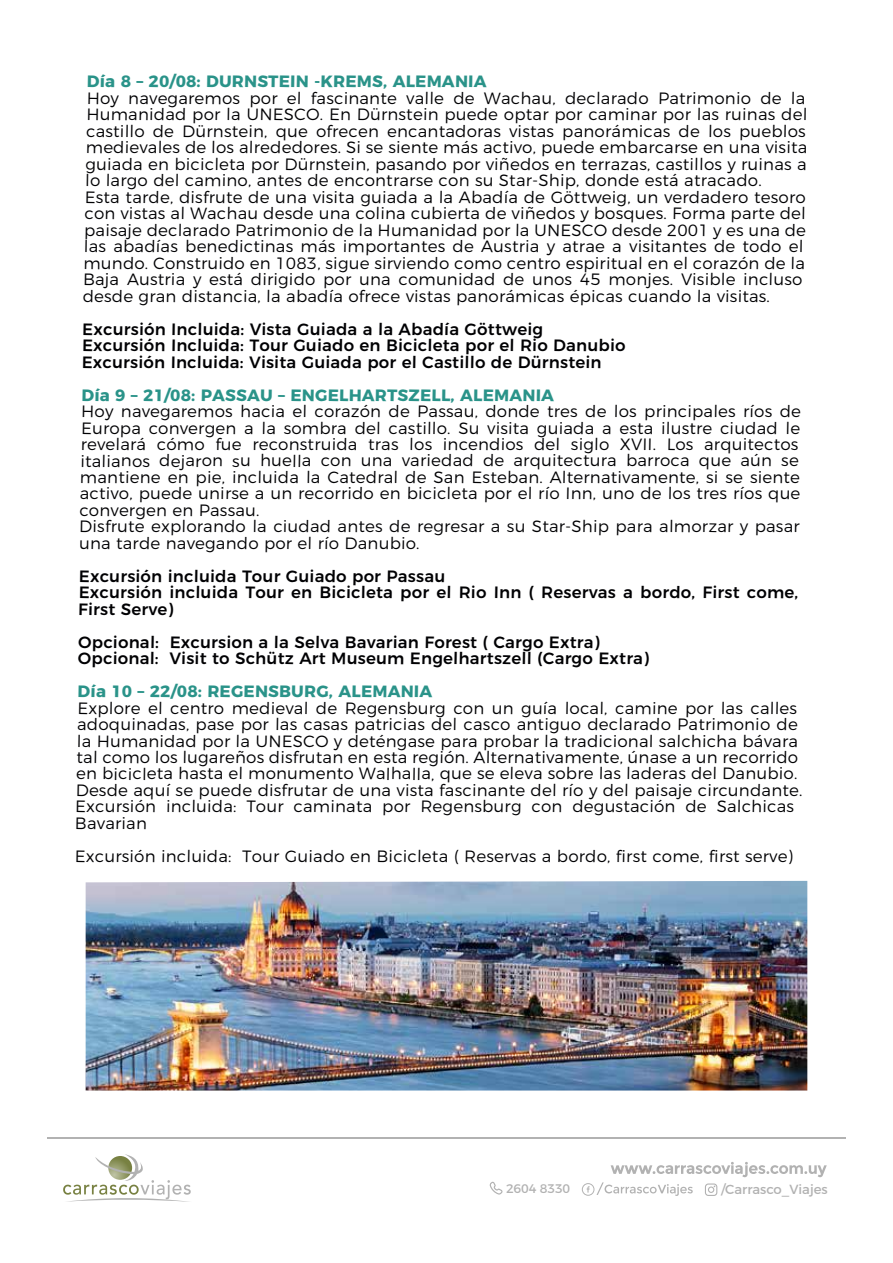
<style>
.page{position:relative;width:893px;height:1263px;background:#fff}
.page>*{position:absolute;margin:0;border:0;box-sizing:border-box;transform-origin:0 0}
.t1{font:300 16.5px/16.5px "Montserrat";color:#010103}
.t2{font:500 16.5px/16.2px "Montserrat";color:#010103}
.t3{font:700 16.5px "Montserrat";color:#2a9389}
.t4{font:13.2px "Montserrat";color:#b2b2b2}
.t5{font:12.45px "Montserrat";letter-spacing:-.01em;color:#b2b2b2}
</style>
<div class="page">
<img style="left:86px;top:881px;width:721px;height:209px">
<svg style="left:63px;top:1154px;width:128px;height:48px"></svg>
<hr style="left:47px;top:1137px;width:799px;height:1px;background:#b2b2b2">
<svg style="left:489px;top:1182px;width:13px;height:12px"></svg>
<svg style="left:582px;top:1162px;width:245px;height:34px"></svg>
<p class="t3" style="left:87px;top:65px;width:401px;rotate:1deg">Día 8 – 20/08: DURNSTEIN -KREMS, ALEMANIA</p>
<p class="t1" style="left:87px;top:82px;width:723px;rotate:1deg">Hoy navegaremos por el fascinante valle de Wachau, declarado Patrimonio de la Humanidad por la UNESCO. En Dürnstein puede optar por caminar por las ruinas del castillo de Dürnstein, que ofrecen encantadoras vistas panorámicas de los pueblos medievales de los alrededores. Si se siente más activo, puede embarcarse en una visita guiada en bicicleta por Dürnstein, pasando por viñedos en terrazas, castillos y ruinas a lo largo del camino, antes de encontrarse con su Star-Ship, donde está atracado.<br>Esta tarde, disfrute de una visita guiada a la Abadía de Göttweig, un verdadero tesoro con vistas al Wachau desde una colina cubierta de viñedos y bosques. Forma parte del paisaje declarado Patrimonio de la Humanidad por la UNESCO desde 2001 y es una de las abadías benedictinas más importantes de Austria y atrae a visitantes de todo el mundo. Construido en 1083, sigue sirviendo como centro espiritual en el corazón de la Baja Austria y está dirigido por una comunidad de unos 45 monjes. Visible incluso desde gran distancia, la abadía ofrece vistas panorámicas épicas cuando la visitas.</p>
<p class="t2" style="left:83px;top:316px;width:545px;rotate:1deg">Excursión Incluida: Vista Guiada a la Abadía Göttweig<br>Excursión Incluida: Tour Guiado en Bicicleta por el Rio Danubio<br>Excursión Incluida: Visita Guiada por el Castillo de Dürnstein</p>
<p class="t3" style="left:82px;top:377px;width:474px;rotate:1deg">Día 9 – 21/08: PASSAU – ENGELHARTSZELL, ALEMANIA</p>
<p class="t1" style="left:82px;top:395px;width:722px;rotate:1deg">Hoy navegaremos hacia el corazón de Passau, donde tres de los principales ríos de Europa convergen a la sombra del castillo. Su visita guiada a esta ilustre ciudad le revelará cómo fue reconstruida tras los incendios del siglo XVII. Los arquitectos italianos dejaron su huella con una variedad de arquitectura barroca que aún se mantiene en pie, incluida la Catedral de San Esteban. Alternativamente, si se siente activo, puede unirse a un recorrido en bicicleta por el río Inn, uno de los tres ríos que</p>
<p class="t1" style="left:80px;top:501px;width:722px;line-height:11.9px;rotate:1deg">convergen en Passau.<br>Disfrute explorando la ciudad antes de regresar a su Star-Ship para almorzar y pasar</p>
<p class="t1" style="left:79px;top:530px;width:342px;rotate:1deg">una tarde navegando por el río Danubio.</p>
<p class="t2" style="left:79px;top:565px;width:721px;line-height:13.5px;rotate:1deg">Excursión incluida Tour Guiado por Passau<br>Excursión incluida Tour en Bicicleta por el Rio Inn ( Reservas a bordo, First come,</p>
<p class="t2" style="left:79px;top:592px;width:523px;line-height:29.2px;rotate:1deg">First Serve)<br>Opcional: Excursion a la Selva Bavarian Forest ( Cargo Extra)</p>
<p class="t2" style="left:78px;top:644px;width:572px;rotate:1deg">Opcional: Visit to Schütz Art Museum Engelhartszell (Cargo Extra)</p>
<p class="t3" style="left:78px;top:675px;width:356px;rotate:1deg">Día 10 – 22/08: REGENSBURG, ALEMANIA</p>
<p class="t1" style="left:77px;top:692px;width:728px;rotate:1deg">Explore el centro medieval de Regensburg con un guía local, camine por las calles adoquinadas, pase por las casas patricias del casco antiguo declarado Patrimonio de la Humanidad por la UNESCO y deténgase para probar la tradicional salchicha bávara tal como los lugareños disfrutan en esta región. Alternativamente, únase a un recorrido en bicicleta hasta el monumento Walhalla, que se eleva sobre las laderas del Danubio.<br>Desde aquí se puede disfrutar de una vista fascinante del río y del paisaje circundante.<br>Excursión incluida: Tour caminata por Regensburg con degustación de Salchicas</p>
<p class="t1" style="left:75px;top:807px;width:720px;line-height:27.3px;rotate:1deg">Bavarian<br>Excursión incluida: Tour Guiado en Bicicleta ( Reservas a bordo, first come, first serve)</p>
<p class="t5" style="left:506px;top:1179px;width:66px">2604 8330</p>
<p class="t4" style="left:721px;top:1178px;width:108px">/Carrasco_Viajes</p>
</div>
